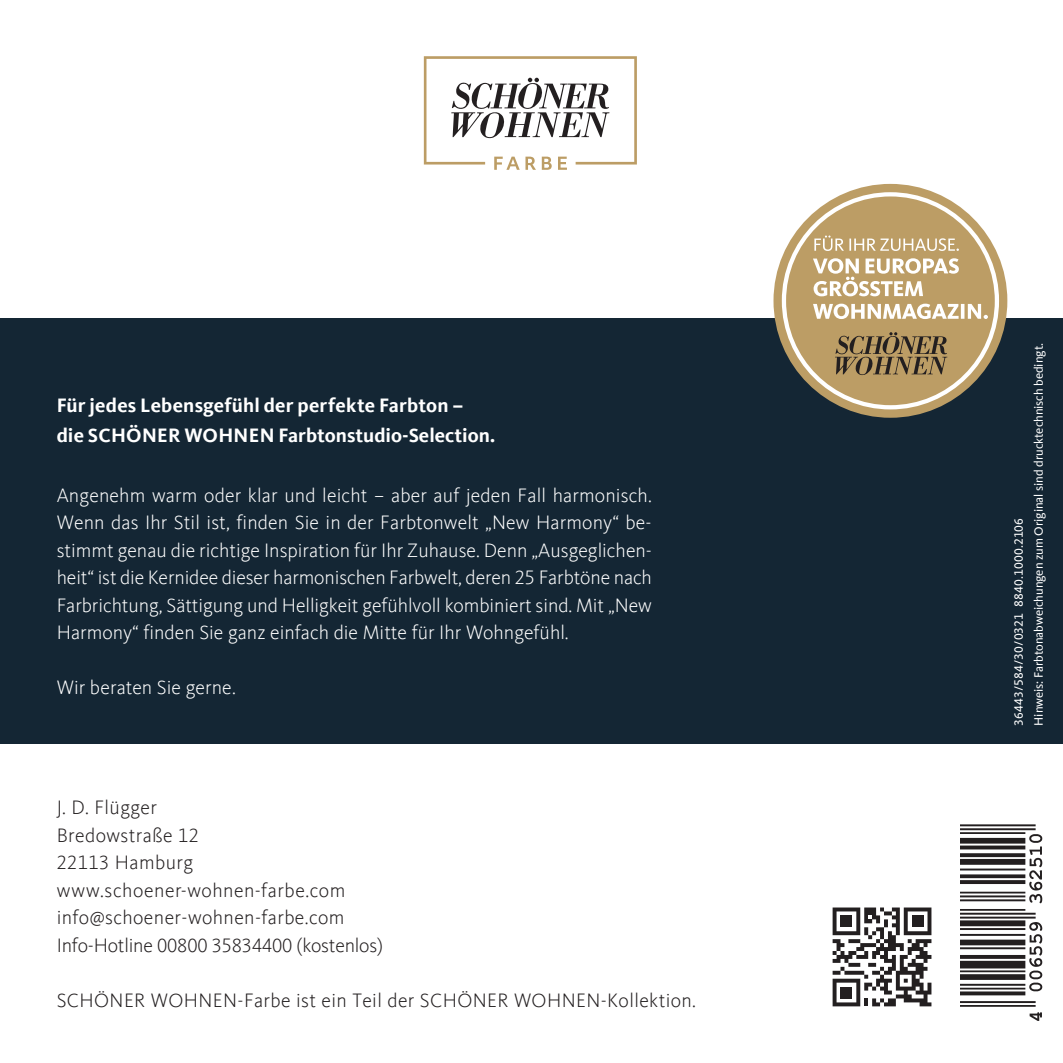
<style>
.page{position:relative;width:1063px;height:1063px;background:#fff}
.page>*{position:absolute;margin:0;border:0;box-sizing:border-box;transform-origin:0 0}
.t1{font:300 20px/27.5px "Kievit Offc Pro";color:#fff;text-align:justify}
.t2{font:300 20px/27.5px "Kievit Offc Pro";letter-spacing:.02em;color:#231f20}
.t3{font:700 20px/30px "Kievit Offc Pro";letter-spacing:.005em;color:#fff}
.t4{font:12.5px/20px "Kievit Offc Pro";letter-spacing:-.005em;color:#fff}
</style>
<div class="page">
<div style="left:0;top:319px;width:1063px;height:425px;background:#142634"></div>
<svg style="left:424px;top:56px;width:213px;height:114px"></svg>
<div style="left:774px;top:184px;width:233px;height:234px;background:#bc9d65;border-radius:50%"></div>
<svg style="left:782px;top:192px;width:217px;height:217px"></svg>
<svg style="left:835px;top:332px;width:112px;height:44px"></svg>
<svg style="left:813px;top:236px;width:175px;height:83px"></svg>
<img style="left:961px;top:824px;width:82px;height:197px">
<svg style="left:832px;top:907px;width:100px;height:100px"></svg>
<svg style="left:833px;top:908px;width:98px;height:98px"></svg>
<p class="t3" style="left:57px;top:390px;width:440px">Für jedes Lebensgefühl der perfekte Farbton – die SCHÖNER WOHNEN Farbtonstudio-Selection.</p>
<p class="t1" style="left:57px;top:481px;width:597px">Angenehm warm oder klar und leicht – aber auf jeden Fall harmonisch.<br>Wenn das Ihr Stil ist, finden Sie in der Farbtonwelt „New Harmony“ be&shy;stimmt genau die richtige Inspiration für Ihr Zuhause. Denn „Ausgeglichen&shy;heit“ ist die Kernidee dieser harmonischen Farbwelt, deren 25 Farbtöne nach Farbrichtung, Sättigung und Helligkeit gefühlvoll kombiniert sind. Mit „New Harmony“ finden Sie ganz einfach die Mitte für Ihr Wohngefühl.</p>
<p class="t1" style="left:57px;top:674px;width:181px">Wir beraten Sie gerne.</p>
<p class="t2" style="left:57px;top:794px;width:328px">J. D. Flügger<br>Bredowstraße 12<br>22113 Hamburg www.schoener-wohnen-farbe.com info@schoener-wohnen-farbe.com<br>Info-Hotline 00800 35834400 (kostenlos)</p>
<p class="t2" style="left:57px;top:986px;width:641px">SCHÖNER WOHNEN-Farbe ist ein Teil der SCHÖNER WOHNEN-Kollektion.</p>
<p class="t4" style="left:1009px;top:726px;width:384px;rotate:-90deg">36443/584/30/0321 8840.1000.2106<br>Hinweis: Farbtonabweichungen zum Original sind drucktechnisch bedingt.</p>
</div>
